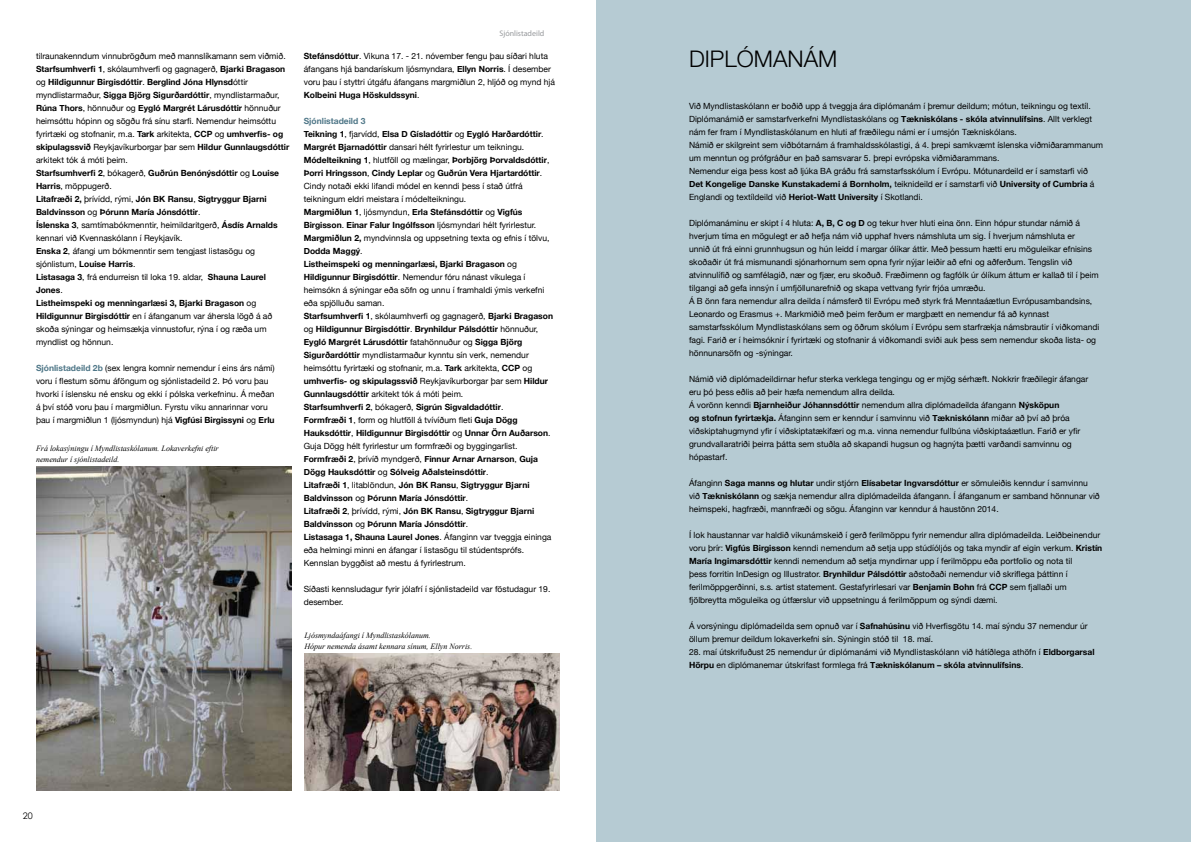
<style>
.page{position:relative;width:1191px;height:842px;background:#fff}
.page>*{position:absolute;margin:0;border:0;box-sizing:border-box;transform-origin:0 0}
.t1{font:300 23px "Helvetica Neue LT Std";color:#000}
.t2{font:9px "Century Gothic";color:#000}
.t3{font:8.5px/13px "Helvetica Neue";color:#000}
.t4{font:700 8.5px/13px "Helvetica Neue";color:#000}
.t5{font:italic 8px/11px "Times New Roman";color:#000}
.t6{font:8px "Myriad Pro";color:#97999c}
.s1{font-weight:700}
.s2{font-weight:700;color:#4f7788}
.s3{color:#4f7788}
.s4{font-weight:400}
</style>
<div class="page">
<div style="left:596px;top:0;width:595px;height:842px;background:#b6cbd3"></div>
<img style="left:304px;top:653px;width:255px;height:138px">
<img style="left:36px;top:466px;width:255px;height:325px">
<p class="t3" style="left:36px;top:50px;width:255px">tilraunakenndum vinnubrögðum með mannslíkamann sem viðmið.<br><span class="s1">Starfsumhverfi 1</span>, skólaumhverfi og gagnagerð, <span class="s1">Bjarki Bragason </span>og <span class="s1">Hildigunnur Birgisdóttir</span>. <span class="s1">Berglind Jóna Hlynsd</span>óttir myndlistarmaður, <span class="s1">Sigga Björg Sigurðardóttir</span>, myndlistarmaður, <span class="s1">Rúna Thors</span>, hönnuður og <span class="s1">Eygló Margrét Lárusdóttir</span> hönnuður heimsóttu hópinn og sögðu frá sínu starfi. Nemendur heimsóttu fyrirtæki og stofnanir, m.a. <span class="s1">Tark</span> arkitekta, <span class="s1">CCP</span> og <span class="s1">umhverfis- og skipulagssvið</span> Reykjavíkurborgar þar sem <span class="s1">Hildur Gunnlaugsdóttir </span>arkitekt tók á móti þeim.<br><span class="s1">Starfsumhverfi 2</span>, bókagerð, <span class="s1">Guðrún Benónýsdóttir</span> og <span class="s1">Louise Harris</span>, möppugerð.<br><span class="s1">Litafræði 2,</span> þrívídd, rými, <span class="s1">Jón BK Ransu</span>, <span class="s1">Sigtryggur Bjarni Baldvinsson</span> og <span class="s1">Þórunn María Jónsdóttir</span>.<br><span class="s1">Íslenska 3</span>, samtímabókmenntir, heimildaritgerð, <span class="s1">Ásdís Arnalds </span>kennari við Kvennaskólann í Reykjavík.<br><span class="s1">Enska 2</span>, áfangi um bókmenntir sem tengjast listasögu og sjónlistum, <span class="s1">Louise Harris</span>.<br><span class="s1">Listasaga 3</span>, frá endurreisn til loka 19. aldar, <span class="s1">Shauna Laurel Jones</span>.<br><span class="s1">Listheimspeki og menningarlæsi 3, Bjarki Bragason</span> og <span class="s1">Hildigunnur Birgisdóttir</span> en í áfanganum var áhersla lögð á að skoða sýningar og heimsækja vinnustofur, rýna í og ræða um myndlist og hönnun.</p>
<p class="t3" style="left:36px;top:362px;width:240px"><span class="s2">Sjónlistadeild 2b</span> (sex lengra komnir nemendur í eins árs námi) voru í flestum sömu áföngum og sjónlistadeild 2. Þó voru þau hvorki í íslensku né ensku og ekki í pólska verkefninu. Á meðan á því stóð voru þau í margmiðlun. Fyrstu viku annarinnar voru þau í margmiðlun 1 (ljósmyndun) hjá <span class="s1">Vigfúsi Birgissyni</span> og <span class="s1">Erlu</span></p>
<p class="t5" style="left:36px;top:442px;width:184px">Frá lokasýningu í Myndlistaskólanum. Lokaverkefni eftir nemendur í sjónlistadeild.</p>
<p class="t6" style="left:499px;top:28px;width:46px">Sjónlistadeild</p>
<p class="t3" style="left:304px;top:50px;width:253px"><span class="s1">Stefánsdóttur</span>. Vikuna 17. - 21. nóvember fengu þau síðari hluta áfangans hjá bandarískum ljósmyndara, <span class="s1">Ellyn Norris</span>. Í desember voru þau í styttri útgáfu áfangans margmiðlun 2, hljóð og mynd hjá <span class="s1">Kolbeini Huga Höskuldssyni</span>.</p>
<p class="t4" style="left:304px;top:115px;width:251px"><span class="s3">Sjónlistadeild 3<br></span>Teikning 1<span class="s4">, fjarvídd,</span> Elsa D Gísladóttir <span class="s4">og</span> Eygló Harðardóttir<span class="s4">.<br></span>Margrét Bjarnadóttir <span class="s4">dansari hélt fyrirlestur um teikningu.<br></span>Módelteikning 1<span class="s4">, hlutföll og mælingar,</span> Þorbjörg Þorvaldsdóttir<span class="s4">, </span>Þorri Hringsson<span class="s4">,</span> Cindy Leplar <span class="s4">og</span> Guðrún Vera Hjartardóttir<span class="s4">.<br>Cindy notaði ekki lifandi módel en kenndi þess í stað útfrá teikningum eldri meistara í módelteikningu.<br></span>Margmiðlun 1<span class="s4">, ljósmyndun,</span> Erla Stefánsdóttir <span class="s4">og</span> Vigfús Birgisson<span class="s4">.</span> Einar Falur Ingólfsson <span class="s4">ljósmyndari hélt fyrirlestur.<br></span>Margmiðlun 2, <span class="s4">myndvinnsla og uppsetning texta og efnis í tölvu, </span>Dodda Maggý<span class="s4">.<br></span>Listheimspeki og menningarlæsi, Bjarki Bragason <span class="s4">og </span>Hildigunnur Birgisdóttir<span class="s4">. Nemendur fóru nánast vikulega í heimsókn á sýningar eða söfn og unnu í framhaldi ýmis verkefni eða spjölluðu saman.<br></span>Starfsumhverfi 1<span class="s4">, skólaumhverfi og gagnagerð,</span> Bjarki Bragason <span class="s4">og</span> Hildigunnur Birgisdóttir<span class="s4">.</span> Brynhildur Pálsdóttir <span class="s4">hönnuður, </span>Eygló Margrét Lárusdóttir <span class="s4">fatahönnuður og</span> Sigga Björg Sigurðardóttir <span class="s4">myndlistarmaður kynntu sín verk, nemendur heimsóttu fyrirtæki og stofnanir, m.a.</span> Tark <span class="s4">arkitekta,</span> CCP <span class="s4">og </span>umhverfis- og skipulagssvið <span class="s4">Reykjavíkurborgar þar sem</span> Hildur Gunnlaugsdóttir <span class="s4">arkitekt tók á móti þeim.<br></span>Starfsumhverfi 2<span class="s4">, bókagerð,</span> Sigrún Sigvaldadóttir<span class="s4">.<br></span>Formfræði 1<span class="s4">, form og hlutföll á tvívíðum fleti</span> Guja Dögg Hauksdóttir<span class="s4">,</span> Hildigunnur Birgisdóttir <span class="s4">og</span> Unnar Örn Auðarson<span class="s4">.<br>Guja Dögg hélt fyrirlestur um formfræði og byggingarlist.<br></span>Formfræði 2<span class="s4">, þrívíð myndgerð,</span> Finnur Arnar Arnarson<span class="s4">,</span> Guja Dögg Hauksdóttir <span class="s4">og</span> Sólveig Aðalsteinsdóttir<span class="s4">.<br></span>Litafræði 1<span class="s4">, litablöndun,</span> Jón BK Ransu<span class="s4">,</span> Sigtryggur Bjarni Baldvinsson <span class="s4">og</span> Þórunn María Jónsdóttir<span class="s4">.<br></span>Litafræði 2<span class="s4">, þrívídd, rými,</span> Jón BK Ransu<span class="s4">,</span> Sigtryggur Bjarni Baldvinsson <span class="s4">og</span> Þórunn María Jónsdóttir<span class="s4">.<br></span>Listasaga 1, Shauna Laurel Jones<span class="s4">. Áfanginn var tveggja eininga eða helmingi minni en áfangar í listasögu til stúdentsprófs.<br>Kennslan byggðist að mestu á fyrirlestrum.</span></p>
<p class="t3" style="left:304px;top:583px;width:248px">Síðasti kennsludagur fyrir jólafrí í sjónlistadeild var föstudagur 19. desember.</p>
<p class="t5" style="left:304px;top:629px;width:169px">Ljósmyndaáfangi í Myndlistaskólanum.<br>Hópur nemenda ásamt kennara sínum, Ellyn Norris.</p>
<p class="t2" style="left:23px;top:810px;width:11px">20</p>
<h1 class="t1" style="left:689px;top:45px;width:150px">DIPLÓMANÁM</h1>
<p class="t3" style="left:689px;top:100px;width:415px">Við Myndlistaskólann er boðið upp á tveggja ára diplómanám í þremur deildum; mótun, teikningu og textíl.<br>Diplómanámið er samstarfverkefni Myndlistaskólans og <span class="s1">Tækniskólans - skóla atvinnulífsins</span>. Allt verklegt nám fer fram í Myndlistaskólanum en hluti af fræðilegu námi er í umsjón Tækniskólans.<br>Námið er skilgreint sem viðbótarnám á framhaldsskólastigi, á 4. þrepi samkvæmt íslenska viðmiðarammanum um menntun og prófgráður en það samsvarar 5. þrepi evrópska viðmiðarammans.<br>Nemendur eiga þess kost að ljúka BA gráðu frá samstarfsskólum í Evrópu. Mótunardeild er í samstarfi við <span class="s1">Det Kongelige Danske Kunstakademi á Bornholm,</span> teiknideild er í samstarfi við <span class="s1">University of Cumbria</span> á Englandi og textíldeild við <span class="s1">Heriot-Watt University</span> í Skotlandi.</p>
<p class="t3" style="left:689px;top:217px;width:412px">Diplómanáminu er skipt í 4 hluta: <span class="s1">A, B, C og D</span> og tekur hver hluti eina önn. Einn hópur stundar námið á hverjum tíma en mögulegt er að hefja nám við upphaf hvers námshluta um sig. Í hverjum námshluta er<br>unnið út frá einni grunnhugsun og hún leidd í margar ólíkar áttir. Með þessum hætti eru möguleikar efnisins skoðaðir út frá mismunandi sjónarhornum sem opna fyrir nýjar leiðir að efni og aðferðum. Tengslin við atvinnulífið og samfélagið, nær og fjær, eru skoðuð. Fræðimenn og fagfólk úr ólíkum áttum er kallað til í þeim tilgangi að gefa innsýn í umfjöllunarefnið og skapa vettvang fyrir frjóa umræðu.<br>Á B önn fara nemendur allra deilda í námsferð til Evrópu með styrk frá Menntaáætlun Evrópusambandsins, Leonardo og Erasmus +. Markmiðið með þeim ferðum er margþætt en nemendur fá að kynnast samstarfsskólum Myndlistaskólans sem og öðrum skólum í Evrópu sem starfrækja námsbrautir í viðkomandi fagi. Farið er í heimsóknir í fyrirtæki og stofnanir á viðkomandi sviði auk þess sem nemendur skoða lista- og hönnunarsöfn og -sýningar.</p>
<p class="t3" style="left:689px;top:373px;width:401px">Námið við diplómadeildirnar hefur sterka verklega tengingu og er mjög sérhæft. Nokkrir fræðilegir áfangar eru þó þess eðlis að þeir hæfa nemendum allra deilda.<br>Á vorönn kenndi <span class="s1">Bjarnheiður Jóhannsdóttir</span> nemendum allra diplómadeilda áfangann <span class="s1">Nýsköpun<br>og stofnun fyrirtækja.</span> Áfanginn sem er kenndur í samvinnu við <span class="s1">Tækniskólann</span> miðar að því að þróa viðskiptahugmynd yfir í viðskiptatækifæri og m.a. vinna nemendur fullbúna viðskiptaáætlun. Farið er yfir grundvallaratriði þeirra þátta sem stuðla að skapandi hugsun og hagnýta þætti varðandi samvinnu og hópastarf.</p>
<p class="t3" style="left:689px;top:477px;width:412px">Áfanginn <span class="s1">Saga manns og hlutar</span> undir stjórn <span class="s1">Elísabetar Ingvarsdóttur</span> er sömuleiðis kenndur í samvinnu við <span class="s1">Tækniskólann</span> og sækja nemendur allra diplómadeilda áfangann. Í áfanganum er samband hönnunar við heimspeki, hagfræði, mannfræði og sögu. Áfanginn var kenndur á haustönn 2014.</p>
<p class="t3" style="left:689px;top:529px;width:415px">Í lok haustannar var haldið vikunámskeið í gerð ferilmöppu fyrir nemendur allra diplómadeilda. Leiðbeinendur voru þrír: <span class="s1">Vigfús Birgisson</span> kenndi nemendum að setja upp stúdíóljós og taka myndir af eigin verkum. <span class="s1">Kristín María Ingimarsdóttir</span> kenndi nemendum að setja myndirnar upp í ferilmöppu eða portfolio og nota til<br>þess forritin InDesign og Illustrator. <span class="s1">Brynhildur Pálsdóttir</span> aðstoðaði nemendur við skriflega þáttinn í ferilmöppgerðinni, s.s. artist statement. Gestafyrirlesari var <span class="s1">Benjamin Bohn</span> frá <span class="s1">CCP</span> sem fjallaði um fjölbreytta möguleika og útfærslur við uppsetningu á ferilmöppum og sýndi dæmi.</p>
<p class="t3" style="left:689px;top:620px;width:400px">Á vorsýningu diplómadeilda sem opnuð var í <span class="s1">Safnahúsinu</span> við Hverfisgötu 14. maí sýndu 37 nemendur úr öllum þremur deildum lokaverkefni sín. Sýningin stóð til 18. maí.</p>
<p class="t3" style="left:689px;top:646px;width:407px">28. maí útskrifuðust 25 nemendur úr diplómanámi við Myndlistaskólann við hátíðlega athöfn í <span class="s1">Eldborgarsal<br>Hörpu</span> en diplómanemar útskrifast formlega frá <span class="s1">Tækniskólanum – skóla atvinnulífsins</span>.</p>
</div>
